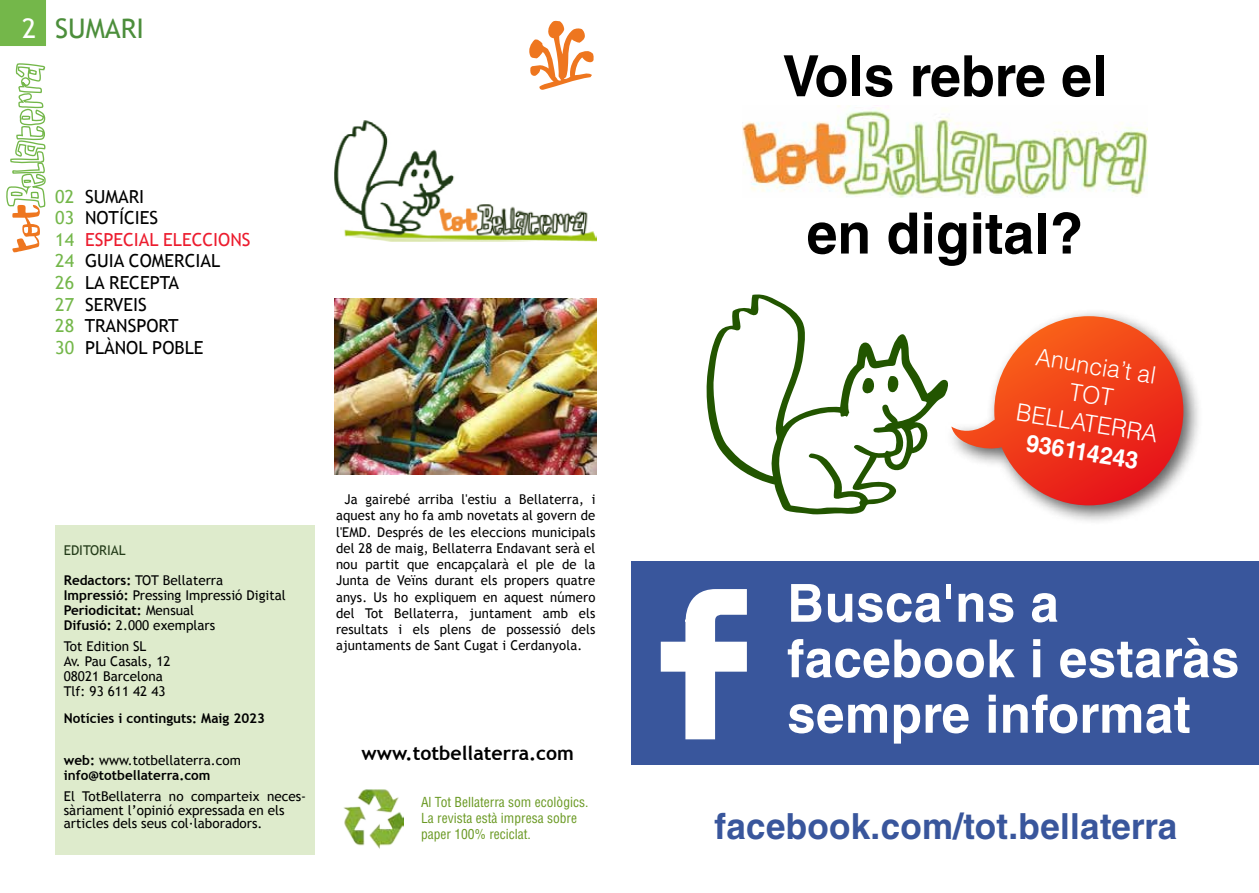
<style>
.page{position:relative;width:1259px;height:893px;background:#fff}
.page>*{position:absolute;margin:0;border:0;box-sizing:border-box;transform-origin:0 0}
.t1{font:700 57px "Helvetica LT Std";color:#000}
.t2{font:700 52.5px/55.5px "Helvetica LT Std";letter-spacing:.01em;color:#fff}
.t3{font:700 36px "Helvetica LT Std";letter-spacing:.01em;color:#39569c}
.t4{font:27px "Trebuchet MS";color:#4c8e3b}
.t5{font:300 24px/28.8px "Helvetica LT Std";color:#fff;text-align:center}
.t6{font:700 24px "Helvetica LT Std";color:#fff}
.t7{font:700 19.5px "Trebuchet MS";color:#000}
.t8{font:18px/21.6px "Trebuchet MS";color:#000}
.t9{font:13.5px/16.2px "Trebuchet MS";color:#000}
.t10{font:700 13.5px/15px "Trebuchet MS";color:#000}
.t11{font:condensed 13.5px/16.2px "Helvetica LT Std";color:#6a9923}
.t12{font:13.5px "Trebuchet MS";color:#233b18}
.s1{color:#fff}
.s2{color:#74b74a}
.s3{color:#ec1c2e}
.s4{font-weight:700}
.s5{font-weight:400}
</style>
<div class="page">
<svg style="left:529px;top:20px;width:65px;height:70px"></svg>
<div style="left:0;top:0;width:46px;height:46px;background:#74b74a"></div>
<svg style="left:6px;top:63px;width:40px;height:189px"></svg>
<div style="left:55px;top:525px;width:260px;height:330px;background:#deebcc"></div>
<img style="left:334px;top:120px;width:262px;height:122px">
<img style="left:343px;top:789px;width:60px;height:60px">
<div style="left:944px;top:308px;width:259px;height:217px;background:#000;opacity:.63"></div>
<svg style="left:952px;top:316px;width:231px;height:189px"></svg>
<img style="left:742px;top:106px;width:405px;height:91px">
<svg style="left:706px;top:294px;width:246px;height:220px"></svg>
<div style="left:631px;top:562px;width:628px;height:203px;background:#39569c"></div>
<svg style="left:661px;top:589px;width:86px;height:150px"></svg>
<img style="left:334px;top:298px;width:262px;height:177px">
<h3 class="t4" style="left:22px;top:11px;width:123px"><span class="s1">2</span> SUMARI</h3>
<h3 class="t8" style="left:55px;top:185px;width:197px"><span class="s2">02</span> SUMARI<br><span class="s2">03</span> NOTÍCIES<br><span class="s2">14</span> <span class="s3">ESPECIAL ELECCIONS<br></span><span class="s2">24</span> GUIA COMERCIAL<br><span class="s2">26</span> LA RECEPTA<br><span class="s2">27</span> SERVEIS<br><span class="s2">28</span> TRANSPORT<br><span class="s2">30</span> PLÀNOL POBLE</h3>
<p class="t12" style="left:64px;top:542px;width:63px">EDITORIAL</p>
<p class="t9" style="left:64px;top:573px;width:223px;line-height:15px"><span class="s4">Redactors:</span> TOT Bellaterra<br><span class="s4">Impressió:</span> Pressing Impressió Digital<br><span class="s4">Periodicitat:</span> Mensual<br><span class="s4">Difusió:</span> 2.000 exemplars</p>
<p class="t9" style="left:64px;top:639px;width:108px;line-height:15px">Tot Edition SL<br>Av. Pau Casals, 12<br>08021 Barcelona<br>Tlf: 93 611 42 43</p>
<p class="t10" style="left:64px;top:711px;width:203px">Notícies i continguts: Maig 2023</p>
<p class="t10" style="left:64px;top:753px;width:179px">web: <span class="s5">www.totbellaterra.com </span>info@totbellaterra.com</p>
<p class="t9" style="left:64px;top:790px;width:244px;line-height:13.5px">El TotBellaterra no comparteix neces&shy;sàriament l’opinió expressada en els articles dels seus col·laboradors.</p>
<p class="t9" style="left:336px;top:491px;width:261px;text-align:justify;text-indent:8px">Ja gairebé arriba l'estiu a Bellaterra, i aquest any ho fa amb novetats al govern de l'EMD. Després de les eleccions municipals del 28 de maig, Bellaterra Endavant serà el nou partit que encapçalarà el ple de la Junta de Veïns durant els propers quatre anys. Us ho expliquem en aquest número del Tot Bellaterra, juntament amb els resultats i els plens de possessió dels ajuntaments de Sant Cugat i Cerdanyola.</p>
<h3 class="t7" style="left:362px;top:741px;width:214px">www.totbellaterra.com</h3>
<p class="t11" style="left:421px;top:794px;width:169px">Al Tot Bellaterra som ecològics.<br>La revista està impresa sobre paper 100% reciclat.</p>
<h1 class="t1" style="left:782px;top:41px;width:326px">Vols rebre el</h1>
<h1 class="t1" style="left:806px;top:199px;width:278px">en digital?</h1>
<h3 class="t5" style="left:1027px;top:340px;width:144px;rotate:9deg">Anuncia’t al<br>TOT<br>BELLATERRA</h3>
<h3 class="t6" style="left:1028px;top:428px;width:115px;rotate:9deg">936114243</h3>
<h2 class="t2" style="left:787px;top:575px;width:454px">Busca'ns a facebook i estaràs sempre informat</h2>
<h3 class="t3" style="left:714px;top:804px;width:464px">facebook.com/tot.bellaterra</h3>
</div>
